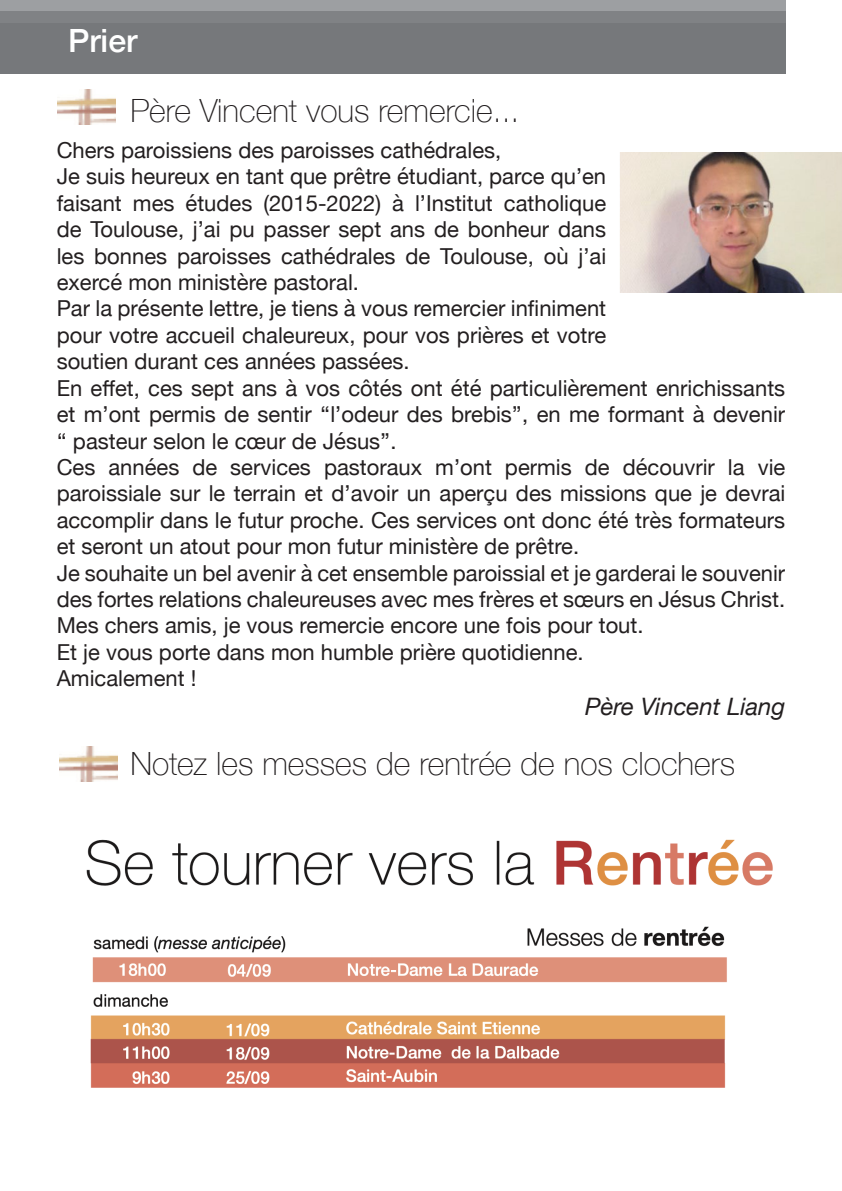
<style>
.page{position:relative;width:842px;height:1191px;background:#fff}
.page>*{position:absolute;margin:0;border:0;box-sizing:border-box;transform-origin:0 0}
.t1{font:100 32px "Helvetica Neue";color:#231f20}
.t2{font:500 32px "Helvetica Neue";color:#fff}
.t3{font:italic 24px "Helvetica Neue";color:#231f20}
.t4{font:22px/26.4px "Helvetica Neue";color:#231f20;text-align:justify}
</style>
<div class="page">
<div style="left:0;top:21px;width:785px;height:53px;background:#76787b"></div>
<div style="left:0;top:0;width:785px;height:11px;background:#9d9fa2"></div>
<div style="left:0;top:11px;width:785px;height:12px;background:#808285"></div>
<img style="left:620px;top:153px;width:222px;height:139px">
<img style="left:60px;top:746px;width:57px;height:35px">
<img style="left:58px;top:89px;width:57px;height:35px">
<img style="left:86px;top:839px;width:687px;height:249px">
<p class="t2" style="left:68px;top:15px;width:71px">Prier</p>
<p class="t1" style="left:130px;top:86px;width:391px">Père Vincent vous remercie...</p>
<p class="t4" style="left:57px;top:138px;width:446px">Chers paroissiens des paroisses cathédrales,</p>
<p class="t4" style="left:57px;top:165px;width:551px">Je suis heureux en tant que prêtre étudiant, parce qu’en faisant mes études (2015-2022) à l’Institut catholique de Toulouse, j’ai pu passer sept ans de bonheur dans les bonnes paroisses cathédrales de Toulouse, où j’ai exercé mon ministère pastoral.</p>
<p class="t4" style="left:57px;top:297px;width:551px">Par la présente lettre, je tiens à vous remercier infiniment pour votre accueil chaleureux, pour vos prières et votre soutien durant ces années passées.</p>
<p class="t4" style="left:57px;top:376px;width:730px">En effet, ces sept ans à vos côtés ont été particulièrement enrichissants et m’ont permis de sentir ‘‘l’odeur des brebis’’, en me formant à devenir ‘‘ pasteur selon le cœur de Jésus’’.</p>
<p class="t4" style="left:57px;top:455px;width:730px">Ces années de services pastoraux m’ont permis de découvrir la vie paroissiale sur le terrain et d’avoir un aperçu des missions que je devrai accomplir dans le futur proche. Ces services ont donc été très formateurs et seront un atout pour mon futur ministère de prêtre.</p>
<p class="t4" style="left:57px;top:561px;width:730px">Je souhaite un bel avenir à cet ensemble paroissial et je garderai le souvenir des fortes relations chaleureuses avec mes frères et sœurs en Jésus Christ.</p>
<p class="t4" style="left:57px;top:613px;width:588px">Mes chers amis, je vous remercie encore une fois pour tout.</p>
<p class="t4" style="left:57px;top:640px;width:528px">Et je vous porte dans mon humble prière quotidienne.</p>
<p class="t4" style="left:57px;top:666px;width:141px">Amicalement !</p>
<p class="t3" style="left:585px;top:689px;width:202px">Père Vincent Liang</p>
<p class="t1" style="left:130px;top:739px;width:606px">Notez les messes de rentrée de nos clochers</p>
</div>
